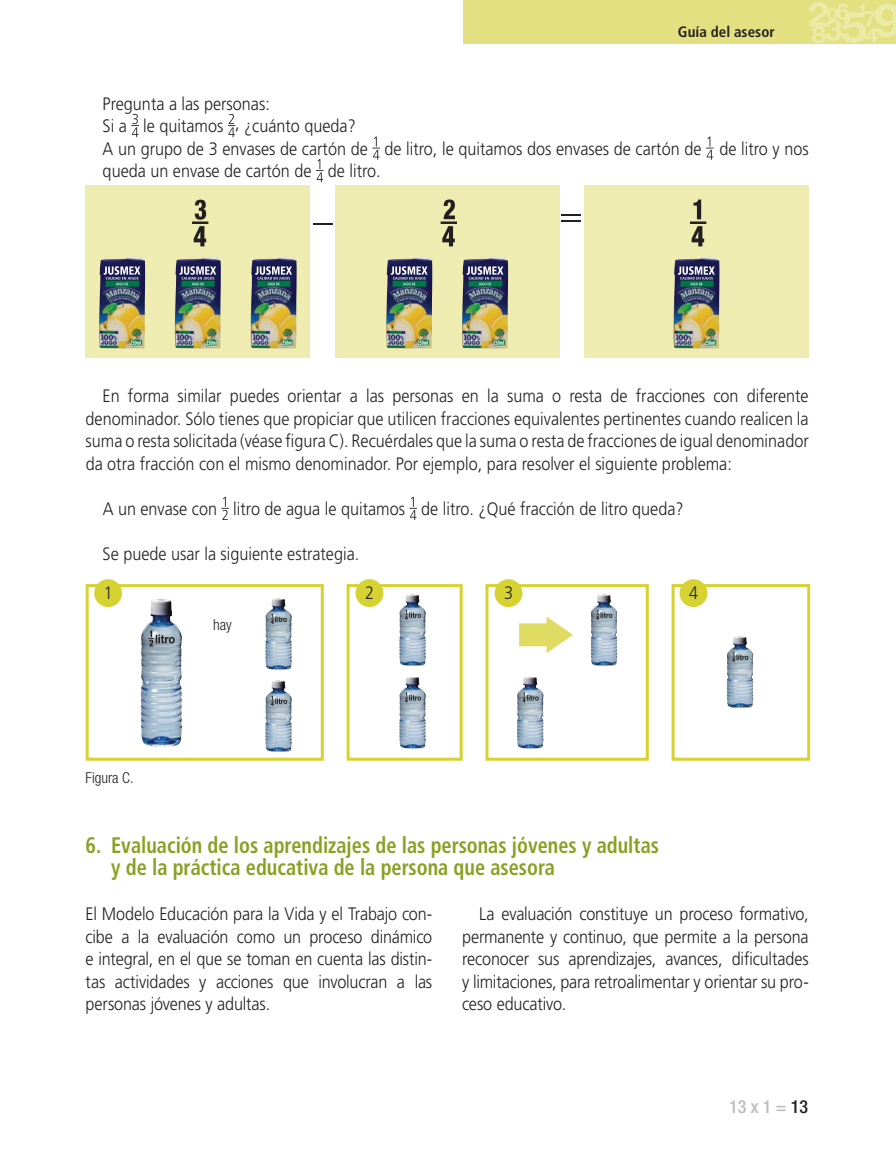
<style>
.page{position:relative;width:896px;height:1150px;background:#fff}
.page>*{position:absolute;margin:0;border:0;box-sizing:border-box;transform-origin:0 0}
.t1{font:700 condensed 22.5px/22.5px "Frutiger";color:#8aa022;scale:.9 1}
.t2{font:300 18px/22.5px "Frutiger";color:#231f20;text-align:justify;scale:.9 1}
.t3{font:500 condensed 18px "Helvetica Neue LT Std";color:#bcbdc0}
.t4{font:700 condensed 15px "Frutiger";color:#231f20}
.t5{font:300 condensed 15px "Helvetica Neue LT Std";color:#231f20}
.t6{font:700 7.5px "Helvetica Neue";color:#231f20;scale:.9 1}
.s1{font-family:"Helv HEAV Yfracciones";font-weight:400;font-size:11.25px}
.s2{color:#231f20}
</style>
<div class="page">
<div style="left:463px;top:0;width:433px;height:44px;background:#e3e081"></div>
<div style="left:584px;top:185px;width:224px;height:172px;background:#eeecb0"></div>
<div style="left:86px;top:185px;width:224px;height:172px;background:#eeecb0"></div>
<div style="left:335px;top:185px;width:224px;height:172px;background:#eeecb0"></div>
<div style="left:86px;top:584px;width:238px;height:176px;border:3px solid #d6d232"></div>
<svg style="left:221px;top:496px;width:8px;height:24px"></svg>
<svg style="left:409px;top:496px;width:8px;height:24px"></svg>
<svg style="left:192px;top:200px;width:16px;height:46px"></svg>
<svg style="left:131px;top:114px;width:8px;height:23px"></svg>
<svg style="left:228px;top:114px;width:7px;height:23px"></svg>
<svg style="left:372px;top:136px;width:8px;height:24px"></svg>
<svg style="left:706px;top:136px;width:7px;height:24px"></svg>
<svg style="left:316px;top:159px;width:7px;height:23px"></svg>
<svg style="left:440px;top:199px;width:17px;height:47px"></svg>
<svg style="left:313px;top:223px;width:19px;height:1px"></svg>
<svg style="left:690px;top:199px;width:16px;height:47px"></svg>
<div style="left:346px;top:584px;width:116px;height:176px;border:3px solid #d6d232"></div>
<div style="left:485px;top:584px;width:164px;height:176px;border:3px solid #d6d232"></div>
<div style="left:671px;top:584px;width:139px;height:176px;border:3px solid #d6d232"></div>
<svg style="left:519px;top:616px;width:54px;height:37px"></svg>
<div style="left:94px;top:579px;width:28px;height:28px;background:#d6d232;border-radius:50%"></div>
<div style="left:355px;top:579px;width:28px;height:28px;background:#d6d232;border-radius:50%"></div>
<div style="left:494px;top:579px;width:28px;height:28px;background:#d6d232;border-radius:50%"></div>
<div style="left:679px;top:579px;width:28px;height:28px;background:#d6d232;border-radius:50%"></div>
<svg style="left:561px;top:221px;width:20px;height:1px"></svg>
<svg style="left:561px;top:214px;width:20px;height:1px"></svg>
<img style="left:140px;top:599px;width:42px;height:148px">
<img style="left:265px;top:680px;width:27px;height:72px">
<svg style="left:148px;top:630px;width:27px;height:16px"></svg>
<img style="left:265px;top:598px;width:27px;height:72px">
<img style="left:399px;top:594px;width:27px;height:72px">
<svg style="left:405px;top:609px;width:16px;height:10px"></svg>
<img style="left:590px;top:594px;width:27px;height:72px">
<svg style="left:596px;top:609px;width:16px;height:10px"></svg>
<img style="left:726px;top:636px;width:27px;height:72px">
<svg style="left:732px;top:651px;width:16px;height:11px"></svg>
<img style="left:399px;top:677px;width:27px;height:72px">
<svg style="left:405px;top:692px;width:16px;height:10px"></svg>
<img style="left:517px;top:677px;width:27px;height:72px">
<svg style="left:522px;top:692px;width:17px;height:10px"></svg>
<svg style="left:271px;top:695px;width:16px;height:10px"></svg>
<img style="left:462px;top:258px;width:46px;height:90px">
<svg style="left:466px;top:266px;width:37px;height:19px"></svg>
<svg style="left:494px;top:340px;width:10px;height:5px"></svg>
<img style="left:386px;top:258px;width:46px;height:90px">
<svg style="left:391px;top:266px;width:36px;height:19px"></svg>
<svg style="left:418px;top:340px;width:10px;height:5px"></svg>
<img style="left:673px;top:258px;width:46px;height:90px">
<svg style="left:678px;top:266px;width:37px;height:19px"></svg>
<svg style="left:705px;top:340px;width:10px;height:5px"></svg>
<img style="left:251px;top:258px;width:46px;height:90px">
<svg style="left:255px;top:266px;width:37px;height:19px"></svg>
<svg style="left:282px;top:340px;width:10px;height:5px"></svg>
<img style="left:175px;top:258px;width:46px;height:90px">
<svg style="left:179px;top:266px;width:37px;height:19px"></svg>
<svg style="left:206px;top:340px;width:10px;height:5px"></svg>
<img style="left:99px;top:258px;width:46px;height:90px">
<svg style="left:104px;top:266px;width:36px;height:19px"></svg>
<svg style="left:131px;top:340px;width:10px;height:5px"></svg>
<svg style="left:809px;top:2px;width:87px;height:41px"></svg>
<p class="t4" style="left:678px;top:23px;width:98px">Guía del asesor</p>
<p class="t2" style="left:103px;top:92px;width:786px;text-align:left">Pregunta a las personas:<br>Si a le quitamos , ¿cuánto queda?<br>A un grupo de 3 envases de cartón de de litro, le quitamos dos envases de cartón de de litro y nos queda un envase de cartón de de litro.</p>
<p class="t2" style="left:86px;top:385px;width:805px;text-indent:17px">En forma similar puedes orientar a las personas en la suma o resta de fracciones con diferente denominador. Sólo tienes que propiciar que utilicen fracciones equivalentes pertinentes cuando realicen la suma o resta solicitada (véase figura C). Recuérdales que la suma o resta de fracciones de igual denominador da otra fracción con el mismo denominador. Por ejemplo, para resolver el siguiente problema:</p>
<p class="t2" style="left:103px;top:497px;width:647px">A un envase con litro de agua le quitamos de litro. ¿Qué fracción de litro queda?</p>
<p class="t2" style="left:103px;top:542px;width:287px">Se puede usar la siguiente estrategia.</p>
<p class="t2" style="left:104px;top:582px;width:12px">1</p>
<p class="t2" style="left:365px;top:582px;width:12px">2</p>
<p class="t2" style="left:504px;top:582px;width:12px">3</p>
<p class="t2" style="left:689px;top:582px;width:12px">4</p>
<p class="t5" style="left:86px;top:769px;width:50px">Figura C.</p>
<p class="t5" style="left:213px;top:616px;width:20px">hay</p>
<p class="t6" style="left:270px;top:613px;width:21px"><span class="s1">!</span>litro</p>
<p class="t1" style="left:111px;top:833px;width:610px;text-indent:-25px">6. Evaluación de los aprendizajes de las personas jóvenes y adultas y de la práctica educativa de la persona que asesora</p>
<p class="t2" style="left:86px;top:902px;width:387px">El Modelo Educación para la Vida y el Trabajo con&shy;cibe a la evaluación como un proceso dinámico e integral, en el que se toman en cuenta las distin&shy;tas actividades y acciones que involucran a las personas jóvenes y adultas.</p>
<p class="t2" style="left:462px;top:902px;width:387px;text-indent:17px">La evaluación constituye un proceso formativo, permanente y continuo, que permite a la persona reconocer sus aprendizajes, avances, dificultades y limitaciones, para retroalimentar y orientar su pro&shy;ceso educativo.</p>
<p class="t3" style="left:729px;top:1095px;width:80px">13 x 1 = <span class="s2">13</span></p>
</div>
